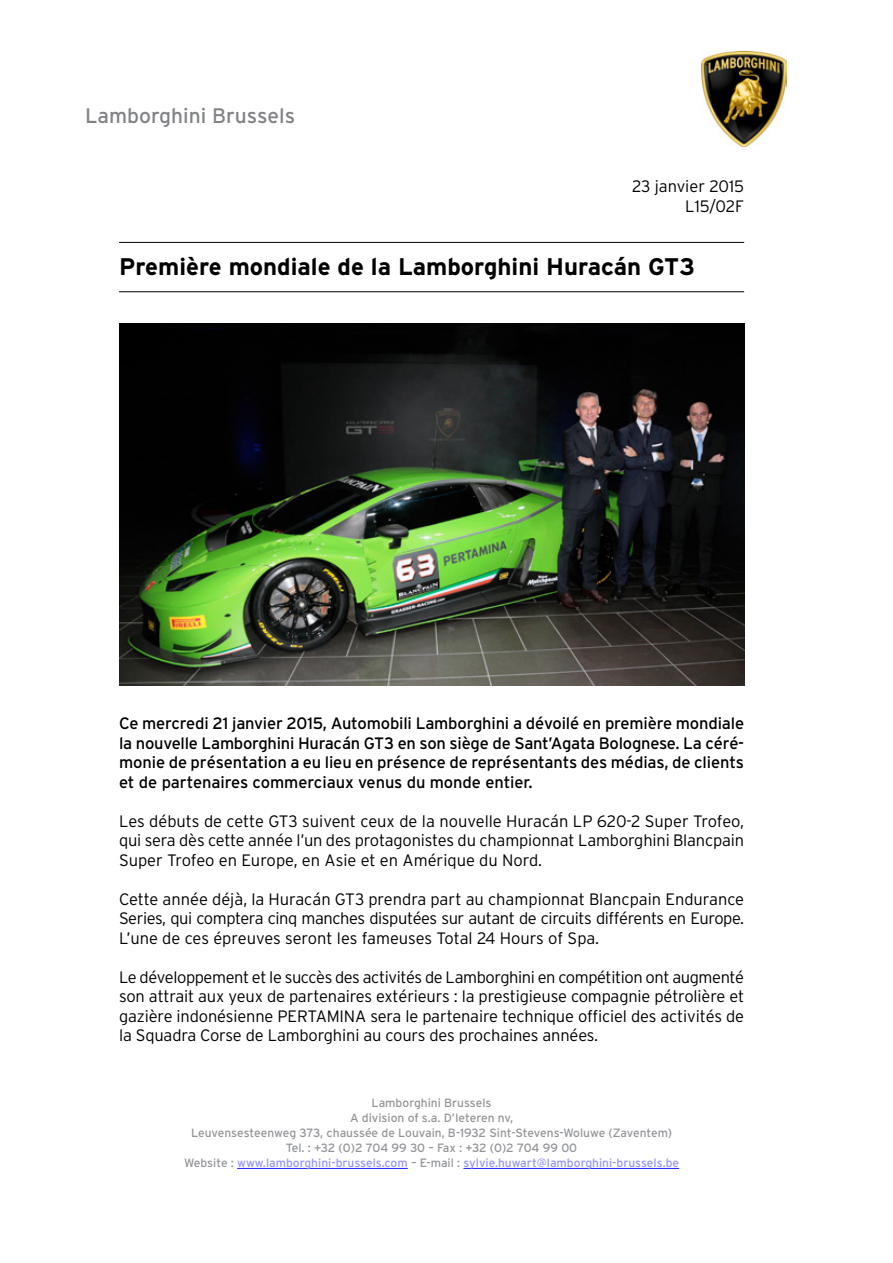
<style>
.page{position:relative;width:893px;height:1263px;background:#fff}
.page>*{position:absolute;margin:0;border:0;box-sizing:border-box;transform-origin:0 0}
.t1{font:700 24px "Interstate";color:#000}
.t2{font:21px "Interstate";color:#808285}
.t3{font:300 16.5px/19.5px "Interstate";letter-spacing:-.01em;color:#000;text-align:justify}
.t4{font:16.5px/19.5px "Interstate";letter-spacing:-.005em;color:#000;text-align:justify}
.t5{font:12px/15px "Interstate";color:#939598;text-align:center}
.s1{color:#9494fc}
</style>
<div class="page">
<img style="left:702px;top:51px;width:85px;height:95px">
<hr style="left:237px;top:1168px;width:171px;height:1px;background:#1922fb">
<hr style="left:463px;top:1168px;width:216px;height:1px;background:#1922fb">
<hr style="left:119px;top:242px;width:625px;height:1px;background:#000">
<hr style="left:119px;top:291px;width:625px;height:1px;background:#000">
<img style="left:119px;top:324px;width:625px;height:361px">
<p class="t2" style="left:85px;top:104px;width:212px">Lamborghini Brussels</p>
<p class="t3" style="left:632px;top:176px;width:114px;text-align:right">23 janvier 2015<br>L15/02F</p>
<h1 class="t1" style="left:119px;top:253px;width:577px">Première mondiale de la Lamborghini Huracán GT3</h1>
<p class="t4" style="left:119px;top:713px;width:627px">Ce mercredi 21 janvier 2015, Automobili Lamborghini a dévoilé en première mondiale la nouvelle Lamborghini Huracán GT3 en son siège de Sant’Agata Bolognese. La céré&shy;monie de présentation a eu lieu en présence de représentants des médias, de clients et de partenaires commerciaux venus du monde entier.</p>
<p class="t3" style="left:119px;top:811px;width:627px">Les débuts de cette GT3 suivent ceux de la nouvelle Huracán LP 620-2 Super Trofeo, qui sera dès cette année l’un des protagonistes du championnat Lamborghini Blancpain Super Trofeo en Europe, en Asie et en Amérique du Nord.</p>
<p class="t3" style="left:119px;top:889px;width:627px">Cette année déjà, la Huracán GT3 prendra part au championnat Blancpain Endurance Series, qui comptera cinq manches disputées sur autant de circuits différents en Europe.<br>L’une de ces épreuves seront les fameuses Total 24 Hours of Spa.</p>
<p class="t3" style="left:119px;top:967px;width:627px">Le développement et le succès des activités de Lamborghini en compétition ont augmenté son attrait aux yeux de partenaires extérieurs : la prestigieuse compagnie pétrolière et gazière indonésienne PERTAMINA sera le partenaire technique officiel des activités de la Squadra Corse de Lamborghini au cours des prochaines années.</p>
<p class="t5" style="left:184px;top:1095px;width:497px">Lamborghini Brussels<br>A division of s.a. D’Ieteren nv,<br>Leuvensesteenweg 373, chaussée de Louvain, B-1932 Sint-Stevens-Woluwe (Zaventem)<br>Tel. : +32 (0)2 704 99 30 – Fax : +32 (0)2 704 99 00<br>Website : <span class="s1">www.lamborghini-brussels.com</span> – E-mail : <span class="s1">sylvie.huwart@lamborghini-brussels.be</span></p>
</div>
